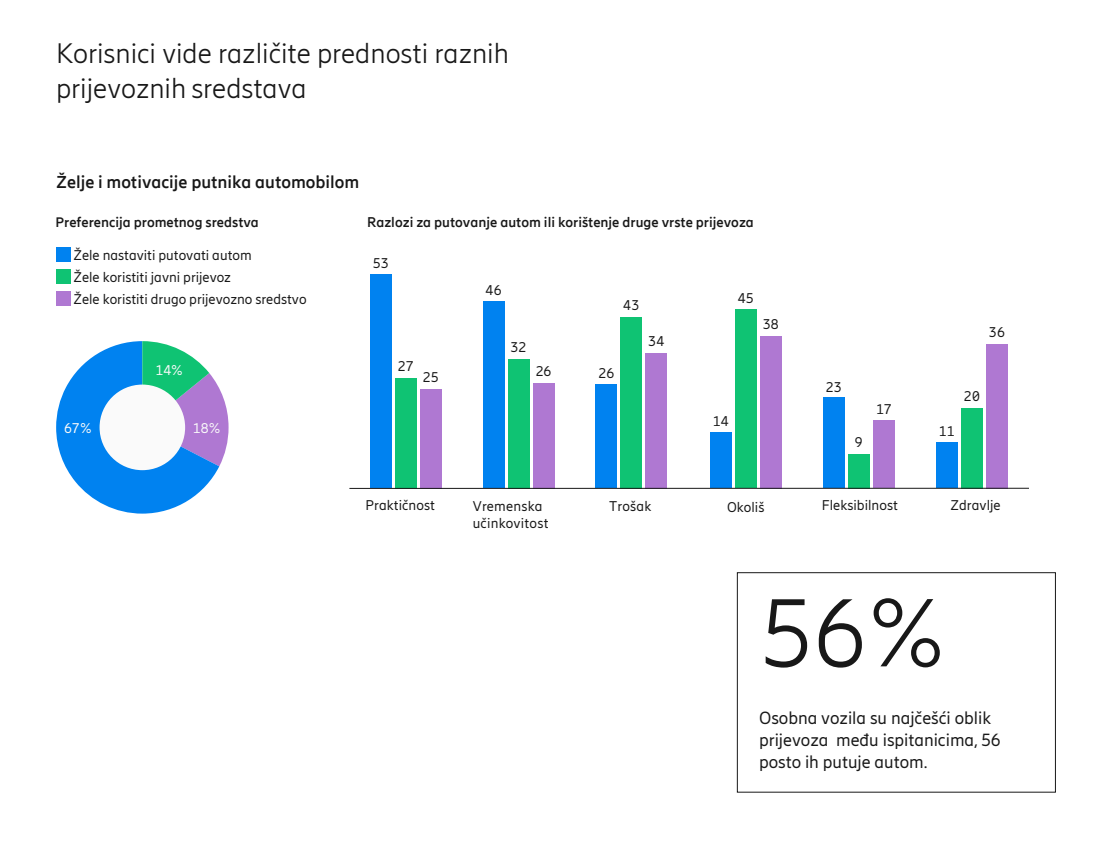
<style>
.page{position:relative;width:1116px;height:857px;background:#fff}
.page>*{position:absolute;margin:0;border:0;box-sizing:border-box;transform-origin:0 0}
.t1{font:300 96px "Ericsson Hilda";color:#181818}
.t2{font:300 28px/35px "Ericsson Hilda";color:#181818}
.t3{font:17.6px/22px "Ericsson Hilda";color:#181818}
.t4{font:700 17.6px "Ericsson Hilda";color:#181818}
.t5{font:14px/22px "Ericsson Hilda";color:#181818}
.t6{font:700 14px "Ericsson Hilda";color:#181818}
.t7{font:14px "Ericsson Hilda";color:#fafafa}
</style>
<div class="page">
<div style="left:370px;top:275px;width:21px;height:212px;background:#0082f0"></div>
<div style="left:395px;top:378px;width:21px;height:110px;background:#0fc373"></div>
<div style="left:420px;top:389px;width:21px;height:99px;background:#af78d2"></div>
<div style="left:482px;top:301px;width:22px;height:186px;background:#0082f0"></div>
<div style="left:508px;top:358px;width:21px;height:130px;background:#0fc373"></div>
<div style="left:533px;top:382px;width:21px;height:106px;background:#af78d2"></div>
<div style="left:595px;top:384px;width:22px;height:103px;background:#0082f0"></div>
<div style="left:620px;top:317px;width:22px;height:171px;background:#0fc373"></div>
<div style="left:645px;top:352px;width:22px;height:136px;background:#af78d2"></div>
<div style="left:710px;top:432px;width:21px;height:55px;background:#0082f0"></div>
<div style="left:735px;top:309px;width:21px;height:179px;background:#0fc373"></div>
<div style="left:760px;top:336px;width:21px;height:152px;background:#af78d2"></div>
<div style="left:823px;top:397px;width:21px;height:90px;background:#0082f0"></div>
<div style="left:848px;top:454px;width:21px;height:34px;background:#0fc373"></div>
<div style="left:873px;top:420px;width:21px;height:68px;background:#af78d2"></div>
<div style="left:936px;top:442px;width:21px;height:45px;background:#0082f0"></div>
<div style="left:961px;top:407px;width:21px;height:81px;background:#0fc373"></div>
<div style="left:986px;top:344px;width:21px;height:144px;background:#af78d2"></div>
<hr style="left:349px;top:487px;width:679px;height:1px;background:#181818">
<svg style="left:56px;top:341px;width:172px;height:172px"></svg>
<div style="left:56px;top:247px;width:14px;height:14px;background:#0082f0"></div>
<div style="left:56px;top:269px;width:14px;height:14px;background:#0fc373"></div>
<div style="left:56px;top:291px;width:14px;height:14px;background:#af78d2"></div>
<div style="left:100px;top:384px;width:85px;height:86px;background:#fafafa;border-radius:50%"></div>
<div style="left:736px;top:572px;width:319px;height:220px;border:1px solid #181818"></div>
<h2 class="t2" style="left:56px;top:36px;width:454px">Korisnici vide različite prednosti raznih prijevoznih sredstava</h2>
<p class="t4" style="left:56px;top:171px;width:304px">Želje i motivacije putnika automobilom</p>
<p class="t6" style="left:56px;top:214px;width:205px">Preferencija prometnog sredstva</p>
<p class="t6" style="left:367px;top:214px;width:388px">Razlozi za putovanje autom ili korištenje druge vrste prijevoza</p>
<p class="t5" style="left:74px;top:243px;width:234px">Žele nastaviti putovati autom<br>Žele koristiti javni prijevoz<br>Žele koristiti drugo prijevozno sredstvo</p>
<p class="t7" style="left:155px;top:362px;width:29px">14%</p>
<p class="t7" style="left:64px;top:419px;width:29px">67%</p>
<p class="t7" style="left:193px;top:419px;width:29px">18%</p>
<p class="t5" style="left:372px;top:252px;width:17px">53</p>
<p class="t5" style="left:398px;top:355px;width:17px">27</p>
<p class="t5" style="left:423px;top:366px;width:17px">25</p>
<p class="t5" style="left:485px;top:279px;width:18px">46</p>
<p class="t5" style="left:510px;top:336px;width:17px">32</p>
<p class="t5" style="left:623px;top:294px;width:18px">43</p>
<p class="t5" style="left:535px;top:360px;width:17px">26</p>
<p class="t5" style="left:598px;top:361px;width:17px">26</p>
<p class="t5" style="left:648px;top:330px;width:18px">34</p>
<p class="t5" style="left:365px;top:494px;width:71px">Praktičnost</p>
<p class="t5" style="left:472px;top:497px;width:77px;line-height:16.8px">Vremenska učinkovitost</p>
<p class="t5" style="left:609px;top:495px;width:44px">Trošak</p>
<p class="t5" style="left:737px;top:287px;width:18px">45</p>
<p class="t5" style="left:762px;top:313px;width:18px">38</p>
<p class="t5" style="left:712px;top:410px;width:17px">14</p>
<p class="t5" style="left:727px;top:495px;width:39px">Okoliš</p>
<p class="t5" style="left:825px;top:376px;width:17px">23</p>
<p class="t5" style="left:854px;top:431px;width:9px">9</p>
<p class="t5" style="left:876px;top:397px;width:17px">17</p>
<p class="t5" style="left:821px;top:494px;width:78px">Fleksibilnost</p>
<p class="t5" style="left:988px;top:321px;width:17px">36</p>
<p class="t5" style="left:938px;top:420px;width:17px">11</p>
<p class="t5" style="left:963px;top:385px;width:17px">20</p>
<p class="t5" style="left:950px;top:494px;width:52px">Zdravlje</p>
<h1 class="t1" style="left:759px;top:579px;width:189px">56%</h1>
<p class="t3" style="left:759px;top:706px;width:243px">Osobna vozila su najčešći oblik prijevoza među ispitanicima, 56 posto ih putuje autom.</p>
</div>
